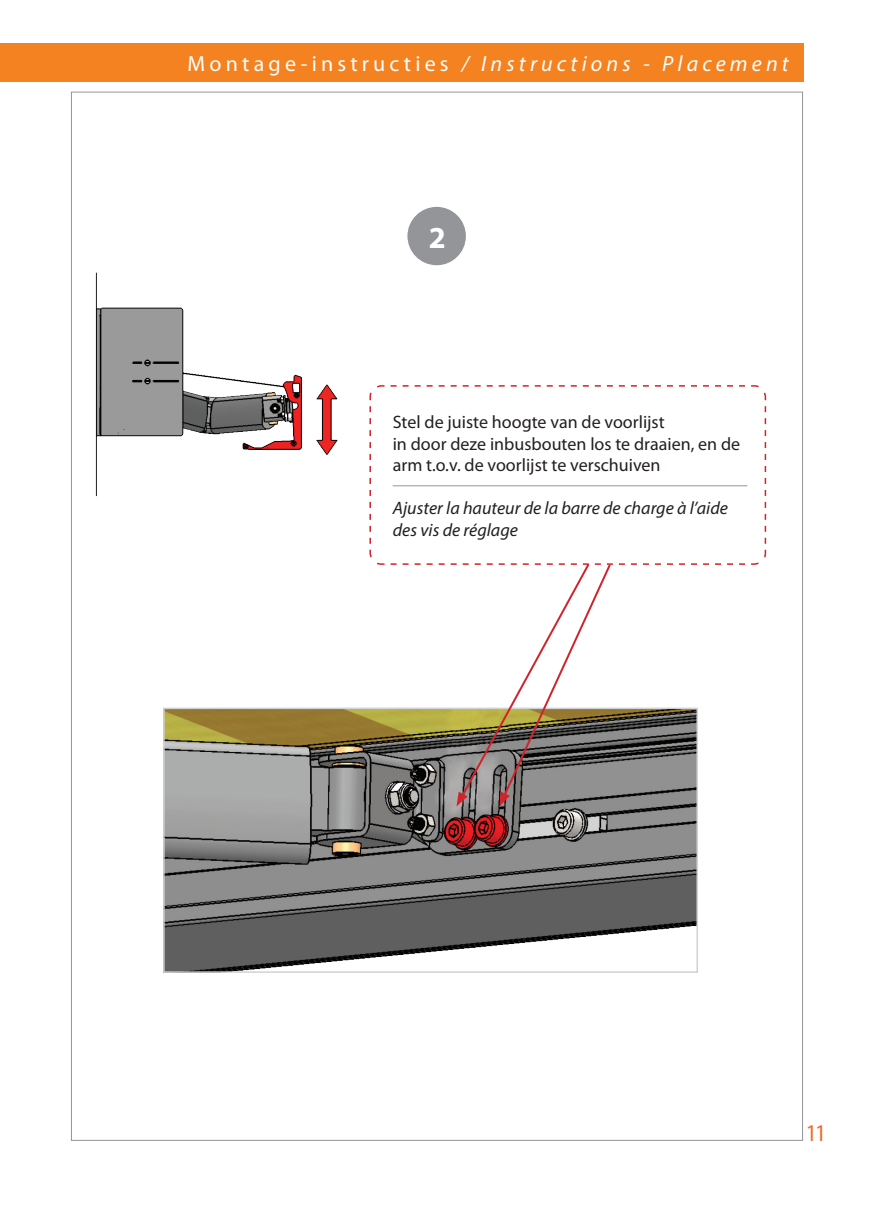
<style>
.page{position:relative;width:874px;height:1225px;background:#fff}
.page>*{position:absolute;margin:0;border:0;box-sizing:border-box;transform-origin:0 0}
.t1{font:700 30.6px "Myriad Pro";color:#fff}
.t2{font:condensed 24px "Myriad Pro";color:#f36421}
.t3{font:italic 22px "Myriad Pro";letter-spacing:.19em;color:#fff}
.t4{font:18px/21.6px "Myriad Pro";color:#231f20}
.t5{font:italic 18px/21.6px "Myriad Pro";color:#231f20}
.s1{font-style:normal}
</style>
<div class="page">
<div style="left:0;top:43px;width:802px;height:39px;background:#f58220"></div>
<div style="left:406px;top:206px;width:60px;height:60px;background:#939598;border-radius:50%"></div>
<div style="left:406px;top:206px;width:61px;height:60px;border:1px solid #fff;border-radius:50%"></div>
<img style="left:166px;top:710px;width:528px;height:260px">
<div style="left:163px;top:707px;width:534px;height:266px;border:2px solid #d1d2d4"></div>
<img style="left:95px;top:272px;width:243px;height:225px">
<svg style="left:390px;top:565px;width:308px;height:241px"></svg>
<svg style="left:369px;top:385px;width:397px;height:180px"></svg>
<p class="t3" style="left:187px;top:50px;width:602px"><span class="s1">Montage-instructies</span> / Instructions - Placement</p>
<p class="t1" style="left:428px;top:217px;width:19px">2</p>
<p class="t4" style="left:392px;top:411px;width:349px">Stel de juiste hoogte van de voorlijst<br>in door deze inbusbouten los te draaien, en de arm t.o.v. de voorlijst te verschuiven</p>
<p class="t5" style="left:392px;top:497px;width:336px">Ajuster la hauteur de la barre de charge à l’aide des vis de réglage</p>
<p class="t2" style="left:806px;top:1118px;width:20px">11</p>
</div>
